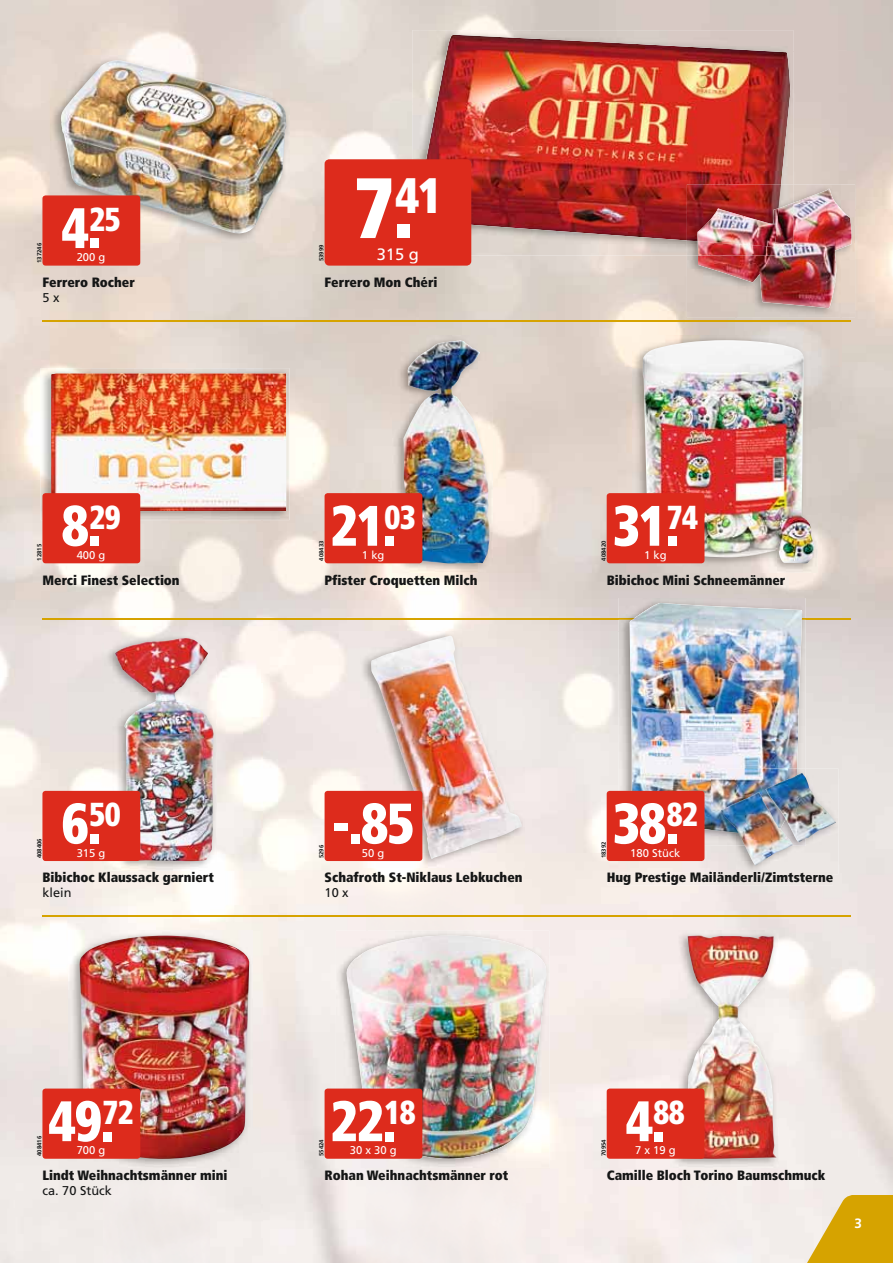
<style>
.page{position:relative;width:893px;height:1263px;background:#fff}
.page>*{position:absolute;margin:0;border:0;box-sizing:border-box;transform-origin:0 0}
.t1{font:900 condensed 85.5px "Frutiger LT Pro";color:#fff;scale:.92 1}
.t2{font:900 condensed 57px "Frutiger LT Pro";letter-spacing:-.02em;color:#fff;scale:.92 1}
.t3{font:16.5px "Frutiger LT Pro";color:#fff}
.t4{font:900 condensed 13.5px "Frutiger LT Pro";color:#151616}
.t5{font:900 condensed 13.5px "Frutiger LT Pro";color:#131313}
.t6{font:700 13.5px "Frutiger LT Pro";color:#fff}
.t7{font:12.75px "Frutiger LT Pro";color:#151616}
.t8{font:11.25px "Frutiger LT Pro";color:#fff}
.t9{font:700 6px "Frutiger LT Pro";color:#151616}
</style>
<div class="page">
<img style="left:793px;top:51px;width:100px;height:158px">
<img style="left:0;top:104px;width:51px;height:1159px">
<img style="left:262px;top:104px;width:157px;height:527px">
<img style="left:841px;top:209px;width:52px;height:986px">
<img style="left:473px;top:367px;width:209px;height:264px">
<img style="left:789px;top:367px;width:52px;height:896px">
<img style="left:51px;top:520px;width:211px;height:164px">
<img style="left:419px;top:572px;width:54px;height:59px">
<img style="left:262px;top:631px;width:105px;height:632px">
<img style="left:51px;top:974px;width:53px;height:289px">
<img style="left:525px;top:947px;width:157px;height:316px">
<div style="left:607px;top:872px;width:226px;height:13px;background:#f1e9e5"></div>
<svg style="left:799px;top:1195px;width:94px;height:68px;background:#deb845"></svg>
<hr style="left:42px;top:618px;width:808px;height:1px;background:#d6a300">
<hr style="left:42px;top:915px;width:808px;height:2px;background:#d6a300">
<hr style="left:42px;top:320px;width:808px;height:2px;background:#d6a300">
<img style="left:69px;top:930px;width:183px;height:238px">
<img style="left:79px;top:935px;width:170px;height:224px">
<div style="left:43px;top:1089px;width:96px;height:69px;background:#dd2b1c;border-radius:2px"></div>
<div style="left:42px;top:1088px;width:98px;height:70px;border:2px solid #dd2b1c;border-radius:2px"></div>
<img style="left:619px;top:598px;width:186px;height:248px">
<img style="left:619px;top:618px;width:186px;height:1px">
<img style="left:629px;top:603px;width:173px;height:227px">
<div style="left:607px;top:791px;width:97px;height:69px;background:#dd2b1c;border-radius:2px"></div>
<div style="left:607px;top:791px;width:97px;height:70px;border:2px solid #dd2b1c;border-radius:2px"></div>
<img style="left:632px;top:335px;width:186px;height:237px">
<img style="left:643px;top:340px;width:172px;height:223px">
<div style="left:607px;top:494px;width:97px;height:68px;background:#dd2b1c;border-radius:2px"></div>
<div style="left:607px;top:493px;width:97px;height:70px;border:2px solid #dd2b1c;border-radius:2px"></div>
<img style="left:50px;top:56px;width:240px;height:186px">
<img style="left:61px;top:60px;width:225px;height:175px">
<div style="left:43px;top:196px;width:96px;height:69px;background:#dd2b1c;border-radius:2px"></div>
<div style="left:42px;top:195px;width:98px;height:71px;border:2px solid #dd2b1c;border-radius:2px"></div>
<img style="left:336px;top:930px;width:213px;height:238px">
<img style="left:346px;top:935px;width:202px;height:224px">
<div style="left:325px;top:1089px;width:97px;height:69px;background:#dd2b1c;border-radius:2px"></div>
<div style="left:324px;top:1088px;width:98px;height:70px;border:2px solid #dd2b1c;border-radius:2px"></div>
<img style="left:393px;top:336px;width:100px;height:236px">
<img style="left:403px;top:340px;width:87px;height:223px">
<div style="left:325px;top:494px;width:97px;height:68px;background:#dd2b1c;border-radius:2px"></div>
<div style="left:324px;top:493px;width:98px;height:70px;border:2px solid #dd2b1c;border-radius:2px"></div>
<img style="left:360px;top:631px;width:165px;height:236px">
<img style="left:371px;top:636px;width:151px;height:223px">
<div style="left:325px;top:791px;width:97px;height:69px;background:#dd2b1c;border-radius:2px"></div>
<div style="left:324px;top:791px;width:98px;height:70px;border:2px solid #dd2b1c;border-radius:2px"></div>
<img style="left:40px;top:368px;width:249px;height:152px">
<img style="left:51px;top:373px;width:235px;height:138px">
<div style="left:43px;top:494px;width:96px;height:68px;background:#dd2b1c;border-radius:2px"></div>
<div style="left:42px;top:493px;width:98px;height:70px;border:2px solid #dd2b1c;border-radius:2px"></div>
<img style="left:105px;top:633px;width:112px;height:237px">
<img style="left:115px;top:638px;width:99px;height:223px">
<div style="left:43px;top:791px;width:96px;height:69px;background:#dd2b1c;border-radius:2px"></div>
<div style="left:42px;top:791px;width:98px;height:70px;border:2px solid #dd2b1c;border-radius:2px"></div>
<img style="left:671px;top:930px;width:108px;height:238px">
<img style="left:680px;top:935px;width:97px;height:224px">
<div style="left:607px;top:1089px;width:97px;height:69px;background:#dd2b1c;border-radius:2px"></div>
<div style="left:607px;top:1088px;width:97px;height:70px;border:2px solid #dd2b1c;border-radius:2px"></div>
<img style="left:412px;top:30px;width:381px;height:226px">
<img style="left:423px;top:35px;width:367px;height:205px">
<div style="left:325px;top:160px;width:145px;height:105px;background:#dd2b1c;border-radius:4px"></div>
<div style="left:324px;top:159px;width:147px;height:107px;border:2px solid #dd2b1c;border-radius:4px"></div>
<img style="left:687px;top:184px;width:168px;height:133px">
<img style="left:687px;top:184px;width:106px;height:72px">
<img style="left:687px;top:184px;width:94px;height:57px">
<img style="left:698px;top:188px;width:154px;height:120px">
<img style="left:697px;top:203px;width:96px;height:53px">
<img style="left:697px;top:208px;width:81px;height:39px">
<img style="left:711px;top:768px;width:127px;height:106px">
<img style="left:711px;top:768px;width:94px;height:78px">
<img style="left:711px;top:768px;width:86px;height:68px">
<img style="left:711px;top:872px;width:122px;height:2px">
<img style="left:765px;top:773px;width:42px;height:69px">
<p class="t9" style="left:36px;top:263px;width:22px;rotate:-90deg">137246</p>
<h2 class="t2" style="left:62px;top:194px;width:66px">4.<sup>25</sup></h2>
<p class="t8" style="left:77px;top:251px;width:30px">200 g</p>
<p class="t4" style="left:42px;top:274px;width:94px">Ferrero Rocher</p>
<p class="t7" style="left:42px;top:290px;width:19px">5 x</p>
<h1 class="t1" style="left:354px;top:157px;width:98px">7.<sup>41</sup></h1>
<p class="t3" style="left:377px;top:244px;width:44px">315 g</p>
<p class="t4" style="left:324px;top:274px;width:114px">Ferrero Mon Chéri</p>
<p class="t9" style="left:318px;top:261px;width:18px;rotate:-90deg">53999</p>
<p class="t9" style="left:36px;top:560px;width:18px;rotate:-90deg">12815</p>
<h2 class="t2" style="left:62px;top:492px;width:66px">8.<sup>29</sup></h2>
<p class="t8" style="left:77px;top:548px;width:30px">400 g</p>
<p class="t9" style="left:318px;top:560px;width:22px;rotate:-90deg">408433</p>
<h2 class="t2" style="left:331px;top:492px;width:94px">21.<sup>03</sup></h2>
<p class="t8" style="left:362px;top:548px;width:24px">1 kg</p>
<p class="t9" style="left:600px;top:560px;width:22px;rotate:-90deg">408420</p>
<h2 class="t2" style="left:613px;top:492px;width:94px">31.<sup>74</sup></h2>
<p class="t8" style="left:644px;top:548px;width:24px">1 kg</p>
<p class="t4" style="left:42px;top:572px;width:139px">Merci Finest Selection</p>
<p class="t4" style="left:324px;top:572px;width:154px">Pfister Croquetten Milch</p>
<p class="t4" style="left:607px;top:572px;width:180px">Bibichoc Mini Schneemänner</p>
<p class="t9" style="left:36px;top:858px;width:22px;rotate:-90deg">408406</p>
<h2 class="t2" style="left:62px;top:789px;width:66px">6.<sup>50</sup></h2>
<p class="t8" style="left:77px;top:846px;width:30px">315 g</p>
<p class="t9" style="left:318px;top:858px;width:15px;rotate:-90deg">5296</p>
<h2 class="t2" style="left:332px;top:789px;width:91px">-.85</h2>
<p class="t8" style="left:362px;top:846px;width:24px">50 g</p>
<p class="t9" style="left:600px;top:858px;width:18px;rotate:-90deg">18392</p>
<h2 class="t2" style="left:613px;top:789px;width:94px">38.<sup>82</sup></h2>
<p class="t8" style="left:630px;top:846px;width:52px">180 Stück</p>
<p class="t4" style="left:42px;top:869px;width:173px">Bibichoc Klaussack garniert</p>
<p class="t7" style="left:42px;top:885px;width:31px">klein</p>
<p class="t4" style="left:324px;top:869px;width:199px">Schafroth St-Niklaus Lebkuchen</p>
<p class="t7" style="left:324px;top:885px;width:26px">10 x</p>
<p class="t4" style="left:607px;top:869px;width:148px">Hug Prestige Ma n er</p>
<p class="t4" style="left:776px;top:869px;width:58px">m s erne</p>
<p class="t5" style="left:709px;top:869px;width:98px">ilä d li/Zi t t</p>
<h2 class="t2" style="left:48px;top:1087px;width:94px">49.<sup>72</sup></h2>
<p class="t8" style="left:77px;top:1143px;width:30px">700 g</p>
<p class="t9" style="left:36px;top:1156px;width:22px;rotate:-90deg">408416</p>
<p class="t9" style="left:318px;top:1156px;width:18px;rotate:-90deg">55424</p>
<h2 class="t2" style="left:331px;top:1087px;width:94px">22.<sup>18</sup></h2>
<p class="t8" style="left:350px;top:1143px;width:48px">30 x 30 g</p>
<p class="t9" style="left:600px;top:1156px;width:18px;rotate:-90deg">70954</p>
<h2 class="t2" style="left:626px;top:1087px;width:66px">4.<sup>88</sup></h2>
<p class="t8" style="left:635px;top:1143px;width:42px">7 x 19 g</p>
<p class="t4" style="left:42px;top:1167px;width:187px">Lindt Weihnachtsmänner mini</p>
<p class="t7" style="left:42px;top:1183px;width:71px">ca. 70 Stück</p>
<p class="t4" style="left:324px;top:1167px;width:185px">Rohan Weihnachtsmänner rot</p>
<p class="t4" style="left:607px;top:1167px;width:220px">Camille Bloch Torino Baumschmuck</p>
<p class="t6" style="left:854px;top:1216px;width:9px">3</p>
</div>
